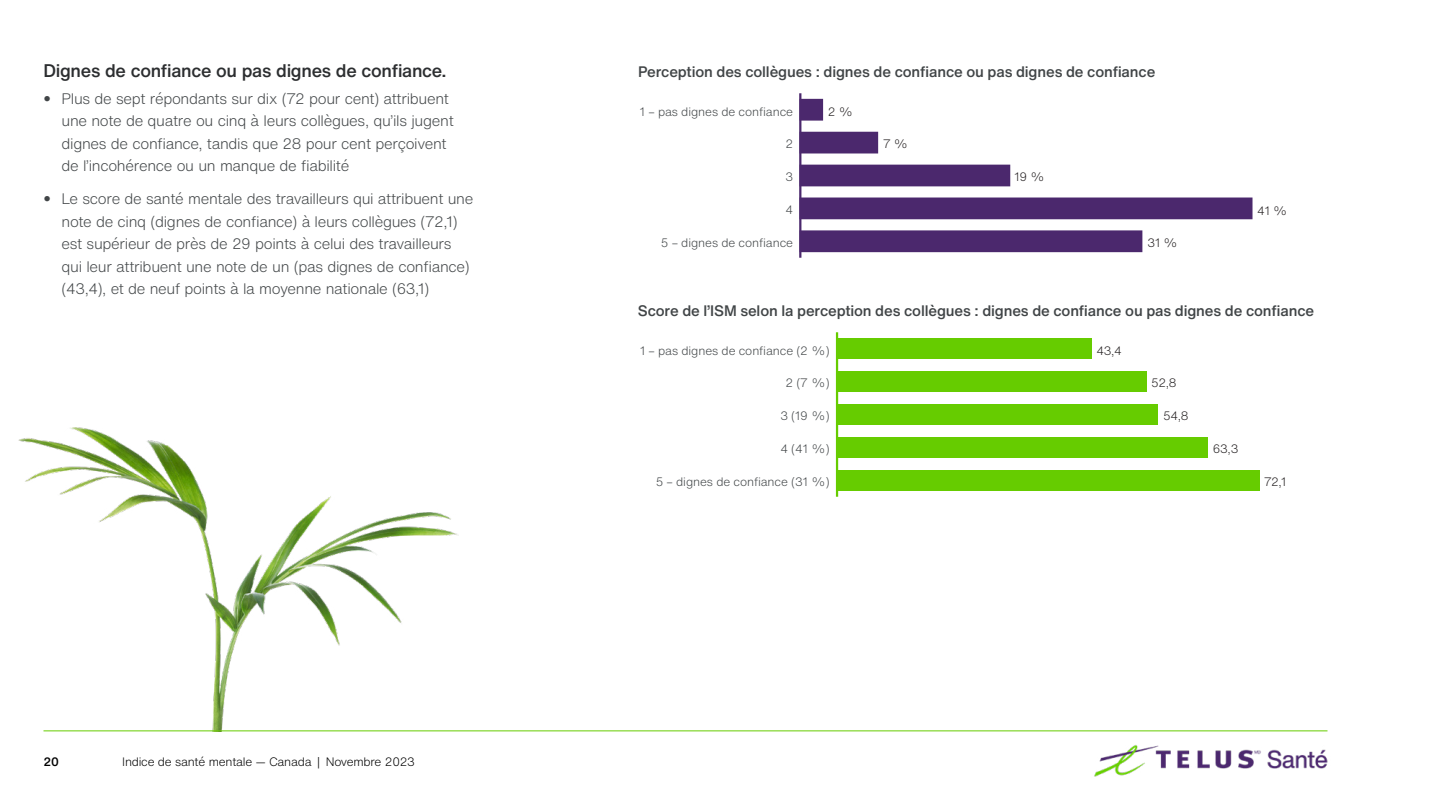
<style>
.page{position:relative;width:1440px;height:810px;background:#fff}
.page>*{position:absolute;margin:0;border:0;box-sizing:border-box;transform-origin:0 0}
.t1{font:500 18px "Helvetica Now Text";letter-spacing:-.02em;color:#2c2e30}
.t2{font:300 15px/22.5px "Helvetica Now Text";letter-spacing:-.02em;color:#414547}
.t3{font:500 15px "Helvetica Now Text";letter-spacing:-.01em;color:#414547}
.t4{font:300 12px "Helvetica Now Text";letter-spacing:-.005em;color:#414547}
.t5{font:300 12px "Helvetica Now Text";letter-spacing:-.02em;color:#000}
.t6{font:300 12px "Helvetica Now Text";letter-spacing:-.02em;color:#231f20}
.t7{font:500 12px "Helvetica Now Text";color:#000}
.s1{font-family:"Helvetica Neue LT Std"}
</style>
<div class="page">
<img style="left:18px;top:428px;width:441px;height:303px">
<hr style="left:799px;top:93px;width:2px;height:165px;background:#4b286d">
<div style="left:800px;top:100px;width:22px;height:20px;background:#4b286d"></div>
<div style="left:800px;top:99px;width:23px;height:22px;border:2px solid #4b286d"></div>
<div style="left:800px;top:132px;width:77px;height:21px;background:#4b286d"></div>
<div style="left:800px;top:165px;width:210px;height:21px;background:#4b286d"></div>
<div style="left:800px;top:198px;width:452px;height:21px;background:#4b286d"></div>
<div style="left:800px;top:231px;width:342px;height:20px;background:#4b286d"></div>
<div style="left:800px;top:230px;width:342px;height:22px;border:2px solid #4b286d"></div>
<hr style="left:836px;top:332px;width:2px;height:165px;background:#6c0">
<div style="left:837px;top:339px;width:254px;height:20px;background:#6c0"></div>
<div style="left:837px;top:371px;width:309px;height:21px;background:#6c0"></div>
<div style="left:837px;top:404px;width:321px;height:21px;background:#6c0"></div>
<div style="left:837px;top:437px;width:371px;height:21px;background:#6c0"></div>
<div style="left:837px;top:470px;width:422px;height:20px;background:#6c0"></div>
<img style="left:1094px;top:745px;width:234px;height:32px">
<hr style="left:44px;top:730px;width:1284px;height:1px;background:#6c0">
<p class="t1" style="left:44px;top:58px;width:405px">Dignes de confiance ou pas dignes de confiance.</p>
<p class="t2" style="left:61px;top:87px;width:394px;text-indent:-18px"><span class="s1">•</span> Plus de sept répondants sur dix (72 pour cent) attribuent une note de quatre ou cinq à leurs collègues, qu’ils jugent dignes de confiance, tandis que 28 pour cent perçoivent de l’incohérence ou un manque de fiabilité</p>
<p class="t2" style="left:61px;top:187px;width:413px;text-indent:-18px"><span class="s1">•</span> Le score de santé mentale des travailleurs qui attribuent une note de cinq (dignes de confiance) à leurs collègues (72,1) est supérieur de près de 29 points à celui des travailleurs qui leur attribuent une note de un (pas dignes de confiance) (43,4), et de neuf points à la moyenne nationale (63,1)</p>
<p class="t7" style="left:44px;top:754px;width:17px">20</p>
<p class="t5" style="left:122px;top:754px;width:294px">Indice de santé mentale — Canada | Novembre 2023</p>
<p class="t3" style="left:638px;top:61px;width:519px">Perception des collègues : dignes de confiance ou pas dignes de confiance</p>
<p class="t4" style="left:640px;top:103px;width:155px">1 – pas dignes de confiance</p>
<p class="t6" style="left:828px;top:103px;width:27px">2 %</p>
<p class="t4" style="left:785px;top:136px;width:9px">2</p>
<p class="t6" style="left:883px;top:136px;width:27px">7 %</p>
<p class="t4" style="left:785px;top:169px;width:9px">3</p>
<p class="t6" style="left:1015px;top:169px;width:32px">19 %</p>
<p class="t4" style="left:785px;top:202px;width:9px">4</p>
<p class="t4" style="left:661px;top:235px;width:134px">5 – dignes de confiance</p>
<p class="t6" style="left:1148px;top:235px;width:32px">31 %</p>
<p class="t6" style="left:1257px;top:202px;width:32px">41 %</p>
<p class="t3" style="left:638px;top:300px;width:678px">Score de l’ISM selon la perception des collègues : dignes de confiance ou pas dignes de confiance</p>
<p class="t4" style="left:640px;top:342px;width:191px">1 – pas dignes de confiance (2 %)</p>
<p class="t6" style="left:1096px;top:342px;width:27px">43,4</p>
<p class="t4" style="left:786px;top:375px;width:46px">2 (7 %)</p>
<p class="t4" style="left:780px;top:408px;width:51px">3 (19 %)</p>
<p class="t6" style="left:1151px;top:375px;width:27px">52,8</p>
<p class="t6" style="left:1163px;top:408px;width:27px">54,8</p>
<p class="t4" style="left:780px;top:441px;width:51px">4 (41 %)</p>
<p class="t6" style="left:1213px;top:441px;width:27px">63,3</p>
<p class="t4" style="left:656px;top:474px;width:176px">5 – dignes de confiance (31 %)</p>
<p class="t6" style="left:1264px;top:474px;width:24px">72,1</p>
</div>
